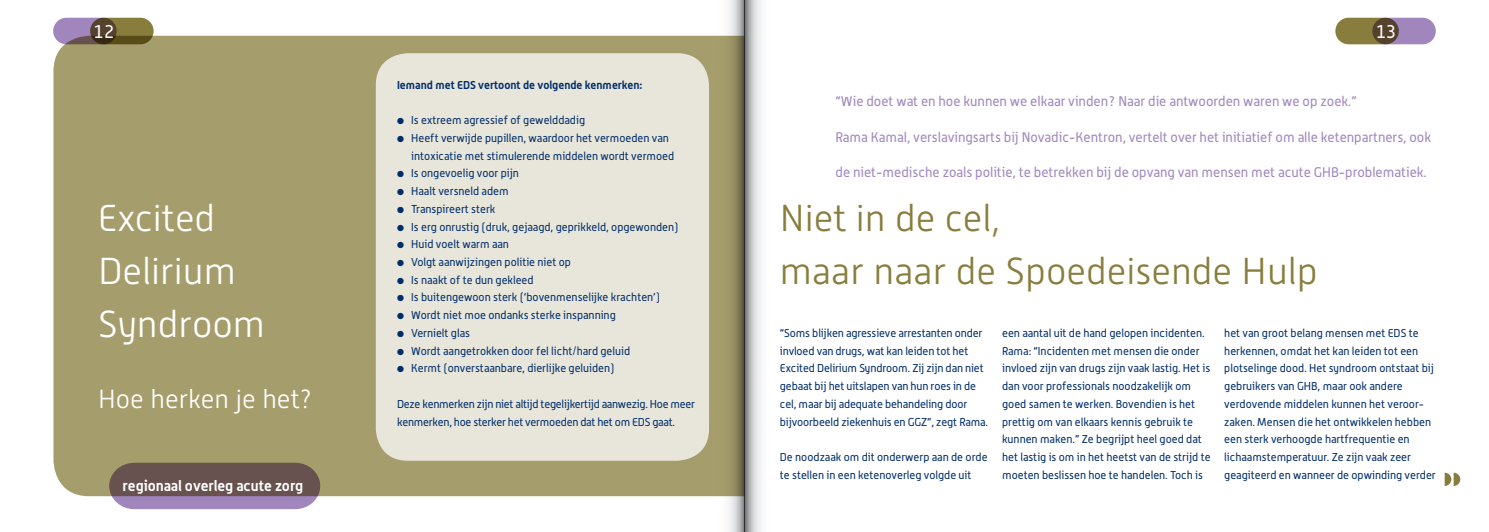
<style>
.page{position:relative;width:1489px;height:532px;background:#fff}
.page>*{position:absolute;margin:0;border:0;box-sizing:border-box;transform-origin:0 0}
.t1{font:300 37.5px/53.1px "Alwyn New";color:#887d3c}
.t2{font:300 37.5px/53.1px "Alwyn New";color:#fff}
.t3{font:300 26.25px "Alwyn New";color:#fff}
.t4{font:18.75px "Alwyn";color:#fff}
.t5{font:700 14.75px "Alwyn";color:#fff}
.t6{font:13.75px "Alwyn";color:#a186be}
.t7{font:11.25px/17.8px "Alwyn";color:#002d6a}
.t8{font:11.25px/17.8px "Alwyn";letter-spacing:-.02em;color:#002d6a}
.t9{font:700 11.25px "Alwyn";color:#002d6a}
</style>
<div class="page">
<div style="left:53px;top:36px;width:656px;height:460px;background:#a59d6c"></div>
<svg style="left:53px;top:18px;width:64px;height:26px"></svg>
<svg style="left:90px;top:18px;width:64px;height:26px;background:#6a5c2e"></svg>
<div style="left:1372px;top:18px;width:63px;height:26px;background:#a186be;border-radius:13px"></div>
<svg style="left:1335px;top:18px;width:63px;height:26px;background:#766837"></svg>
<div style="left:376px;top:53px;width:333px;height:407px;background:#e8e6da;border-radius:32px"></div>
<svg style="left:109px;top:462px;width:211px;height:47px;background:#7c6670"></svg>
<svg style="left:1444px;top:472px;width:16px;height:14px"></svg>
<svg style="left:744px;top:0;width:17px;height:531px;background:#bcbdbf"></svg>
<svg style="left:709px;top:0;width:35px;height:531px;background:#a09a74"></svg>
<h3 class="t4" style="left:93px;top:20px;width:23px">12</h3>
<h3 class="t4" style="left:1375px;top:20px;width:23px">13</h3>
<h1 class="t2" style="left:98px;top:191px;width:168px">Excited<br>Delirium<br>Syndroom</h1>
<h2 class="t3" style="left:98px;top:384px;width:215px">Hoe herken je het?</h2>
<h3 class="t5" style="left:123px;top:476px;width:182px">regionaal overleg acute zorg</h3>
<p class="t9" style="left:397px;top:78px;width:247px">Iemand met EDS vertoont de volgende kenmerken:</p>
<p class="t7" style="left:397px;top:111px;width:189px">● Is extreem agressief of gewelddadig</p>
<p class="t7" style="left:411px;top:129px;width:264px;text-indent:-14px">● Heeft verwijde pupillen, waardoor het vermoeden van intoxicatie met stimulerende middelen wordt vermoed</p>
<p class="t7" style="left:397px;top:164px;width:123px">● Is ongevoelig voor pijn</p>
<p class="t7" style="left:397px;top:182px;width:113px">● Haalt versneld adem</p>
<p class="t7" style="left:397px;top:200px;width:100px">● Transpireert sterk</p>
<p class="t7" style="left:397px;top:217px;width:283px">● Is erg onrustig (druk, gejaagd, geprikkeld, opgewonden)</p>
<p class="t7" style="left:397px;top:235px;width:113px">● Huid voelt warm aan</p>
<p class="t7" style="left:397px;top:253px;width:175px">● Volgt aanwijzingen politie niet op</p>
<p class="t7" style="left:397px;top:270px;width:138px">● Is naakt of te dun gekleed</p>
<p class="t7" style="left:397px;top:288px;width:264px">● Is buitengewoon sterk (‘bovenmenselijke krachten’)</p>
<p class="t7" style="left:397px;top:306px;width:220px">● Wordt niet moe ondanks sterke inspanning</p>
<p class="t7" style="left:397px;top:324px;width:74px">● Vernielt glas</p>
<p class="t7" style="left:397px;top:341px;width:235px">● Wordt aangetrokken door fel licht/hard geluid</p>
<p class="t7" style="left:397px;top:359px;width:219px">● Kermt (onverstaanbare, dierlijke geluiden)</p>
<p class="t8" style="left:397px;top:394px;width:299px">Deze kenmerken zijn niet altijd tegelijkertijd aanwezig. Hoe meer kenmerken, hoe sterker het vermoeden dat het om EDS gaat.</p>
<p class="t6" style="left:835px;top:93px;width:522px">“Wie doet wat en hoe kunnen we elkaar vinden? Naar die antwoorden waren we op zoek.”</p>
<p class="t6" style="left:835px;top:129px;width:597px">Rama Kamal, verslavingsarts bij Novadic-Kentron, vertelt over het initiatief om alle ketenpartners, ook</p>
<p class="t6" style="left:835px;top:164px;width:592px">de niet-medische zoals politie, te betrekken bij de opvang van mensen met acute GHB-problematiek.</p>
<h1 class="t1" style="left:780px;top:191px;width:539px">N iet in de cel,<br>maar naar de Spoedeisende Hulp</h1>
<p class="t7" style="left:780px;top:324px;width:209px">“Soms blijken agressieve arrestanten onder invloed van drugs, wat kan leiden tot het Excited Delirium Syndroom. Zij zijn dan niet gebaat bij het uitslapen van hun roes in de cel, maar bij adequate behandeling door bijvoorbeeld ziekenhuis en GGZ”, zegt Rama.</p>
<p class="t7" style="left:780px;top:448px;width:209px">De noodzaak om dit onderwerp aan de orde te stellen in een ketenoverleg volgde uit</p>
<p class="t7" style="left:1002px;top:324px;width:210px">een aantal uit de hand gelopen incidenten.<br>Rama: “Incidenten met mensen die onder invloed zijn van drugs zijn vaak lastig. Het is dan voor professionals noodzakelijk om goed samen te werken. Bovendien is het prettig om van elkaars kennis gebruik te kunnen maken.” Ze begrijpt heel goed dat het lastig is om in het heetst van de strijd te moeten beslissen hoe te handelen. Toch is</p>
<p class="t7" style="left:1224px;top:324px;width:213px">het van groot belang mensen met EDS te herkennen, omdat het kan leiden tot een plotselinge dood. Het syndroom ontstaat bij gebruikers van GHB, maar ook andere verdovende middelen kunnen het veroor&shy;zaken. Mensen die het ontwikkelen hebben een sterk verhoogde hartfrequentie en lichaamstemperatuur. Ze zijn vaak zeer geagiteerd en wanneer de opwinding verder</p>
</div>
